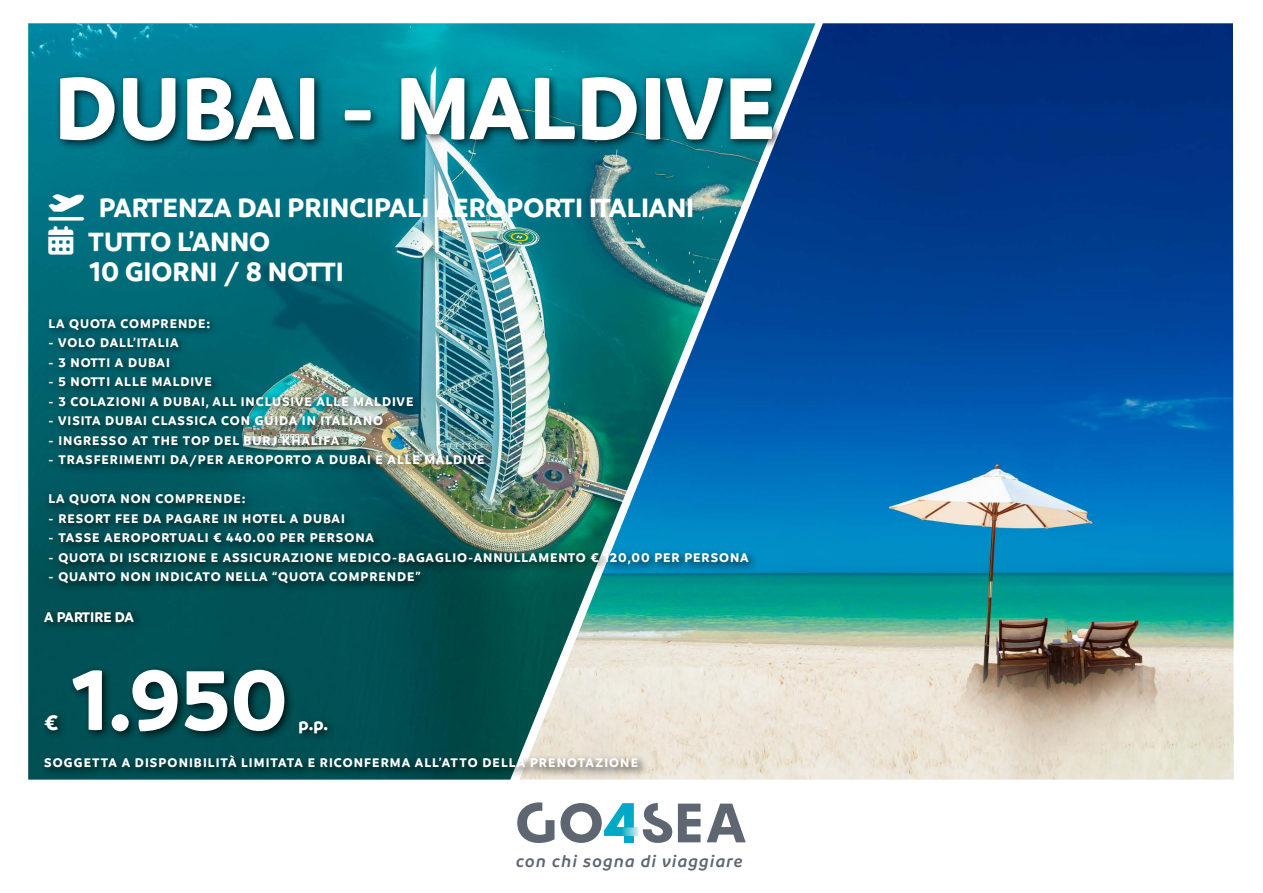
<style>
.page{position:relative;width:1263px;height:893px;background:#fff}
.page>*{position:absolute;margin:0;border:0;box-sizing:border-box;transform-origin:0 0}
.t1{font:700 94.5px "Branding";color:#fff}
.t2{font:700 90px "Branding";color:#fff}
.t3{font:700 28.5px/30px "Branding";color:#fff}
.t4{font:700 22.5px "Branding";color:#fff}
.t5{font:italic 600 18px "Branding";letter-spacing:.065em;color:#5d6671}
.t6{font:700 18px "Branding";color:#fff}
.t7{font:700 15px "Branding";color:#fff}
.t8{font:700 13.5px "Branding";letter-spacing:.07em;color:#fff}
</style>
<div class="page">
<img style="left:815px;top:23px;width:419px;height:757px">
<img style="left:28px;top:23px;width:787px;height:757px">
<div style="left:44px;top:314px;width:715px;height:280px;background:#000;opacity:.75"></div>
<div style="left:55px;top:72px;width:728px;height:80px;background:#000;opacity:.75"></div>
<div style="left:40px;top:607px;width:608px;height:172px;background:#000;opacity:.75"></div>
<svg style="left:707px;top:804px;width:39px;height:38px"></svg>
<svg style="left:643px;top:803px;width:29px;height:40px"></svg>
<svg style="left:678px;top:804px;width:22px;height:38px"></svg>
<svg style="left:517px;top:802px;width:37px;height:41px"></svg>
<svg style="left:560px;top:803px;width:74px;height:40px"></svg>
<svg style="left:616px;top:827px;width:22px;height:9px"></svg>
<svg style="left:49px;top:194px;width:36px;height:26px"></svg>
<h1 class="t1" style="left:54px;top:54px;width:723px">DUBAI - MALDIVE</h1>
<h3 class="t3" style="left:99px;top:193px;width:597px">PARTENZA DAI PRINCIPALI AEROPORTI ITALIANI</h3>
<h3 class="t3" style="left:90px;top:227px;width:256px;text-indent:-41px">▲ TUTTO L’ANNO<br>10 GIORNI / 8 NOTTI</h3>
<p class="t8" style="left:49px;top:315px;width:163px">LA QUOTA COMPRENDE:</p>
<p class="t8" style="left:49px;top:335px;width:131px">- VOLO DALL’ITALIA</p>
<p class="t8" style="left:49px;top:354px;width:123px">- 3 NOTTI A DUBAI</p>
<p class="t8" style="left:49px;top:374px;width:165px">- 5 NOTTI ALLE MALDIVE</p>
<p class="t8" style="left:49px;top:393px;width:366px">- 3 COLAZIONI A DUBAI, ALL INCLUSIVE ALLE MALDIVE</p>
<p class="t8" style="left:49px;top:413px;width:336px">- VISITA DUBAI CLASSICA CON GUIDA IN ITALIANO</p>
<p class="t8" style="left:49px;top:432px;width:292px">- INGRESSO AT THE TOP DEL BURJ KHALIFA</p>
<p class="t8" style="left:49px;top:452px;width:437px">- TRASFERIMENTI DA/PER AEROPORTO A DUBAI E ALLE MALDIVE</p>
<p class="t8" style="left:49px;top:491px;width:198px">LA QUOTA NON COMPRENDE:</p>
<p class="t8" style="left:49px;top:510px;width:298px">- RESORT FEE DA PAGARE IN HOTEL A DUBAI</p>
<p class="t8" style="left:49px;top:530px;width:327px">- TASSE AEROPORTUALI € 440.00 PER PERSONA</p>
<p class="t8" style="left:49px;top:549px;width:701px">- QUOTA DI ISCRIZIONE E ASSICURAZIONE MEDICO-BAGAGLIO-ANNULLAMENTO € 120,00 PER PERSONA</p>
<p class="t8" style="left:49px;top:569px;width:373px">- QUANTO NON INDICATO NELLA “QUOTA COMPRENDE”</p>
<p class="t7" style="left:44px;top:608px;width:91px">A PARTIRE DA</p>
<h2 class="t2" style="left:72px;top:648px;width:217px">1.950</h2>
<h3 class="t4" style="left:44px;top:709px;width:16px">€</h3>
<h3 class="t6" style="left:299px;top:713px;width:31px">p.p.</h3>
<p class="t8" style="left:44px;top:755px;width:595px">SOGGETTA A DISPONIBILITÀ LIMITATA E RICONFERMA ALL’ATTO DELLA PRENOTAZIONE</p>
<h3 class="t5" style="left:516px;top:851px;width:228px">con chi sogna di viaggiare</h3>
</div>
